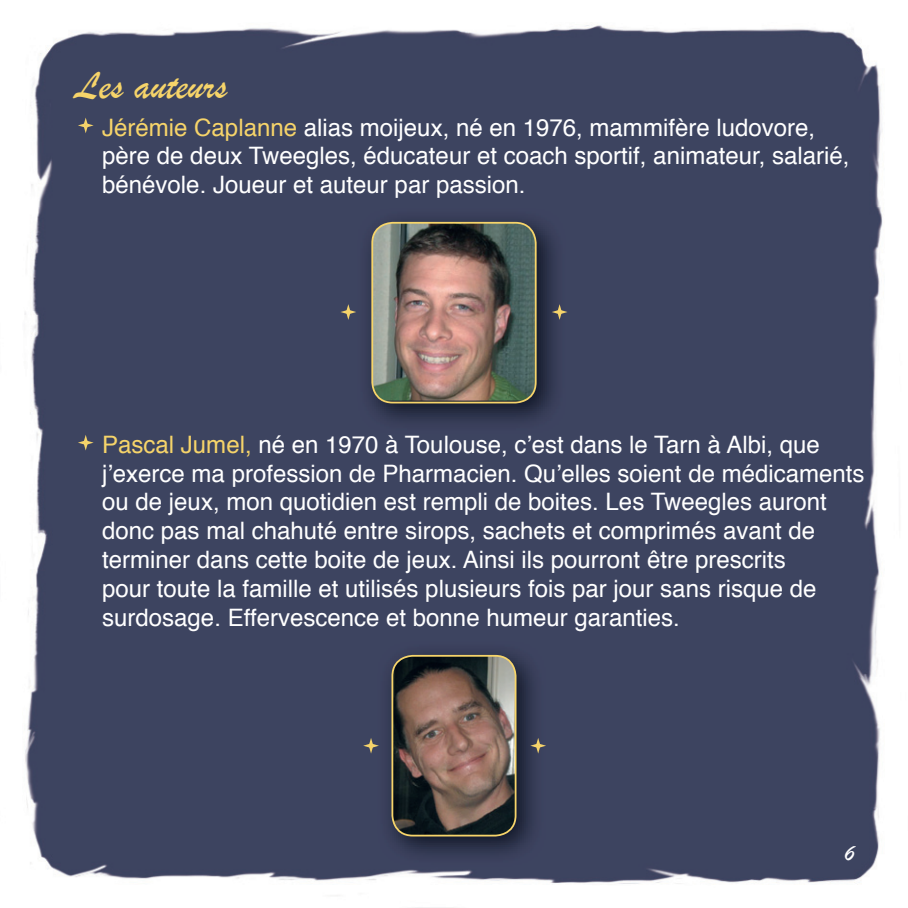
<style>
.page{position:relative;width:908px;height:908px;background:#fff}
.page>*{position:absolute;margin:0;border:0;box-sizing:border-box;transform-origin:0 0}
.t1{font:40px "Brush Script";color:#f6d46a}
.t2{font:24px/28.8px "Helvetica";color:#fff}
.t3{font:24px "Brush Script";color:#fff}
.s1{color:#f6d46a}
</style>
<div class="page">
<div style="left:25px;top:25px;width:858px;height:871px;background:#3d4460"></div>
<img style="left:357px;top:208px;width:208px;height:225px">
<img style="left:371px;top:222px;width:165px;height:181px">
<img style="left:378px;top:641px;width:167px;height:224px">
<svg style="left:391px;top:654px;width:125px;height:182px;background:#6b5a51"></svg>
<svg style="left:340px;top:304px;width:16px;height:16px"></svg>
<svg style="left:363px;top:737px;width:16px;height:16px"></svg>
<svg style="left:551px;top:304px;width:16px;height:16px"></svg>
<svg style="left:530px;top:737px;width:16px;height:16px"></svg>
<svg style="left:78px;top:117px;width:16px;height:16px"></svg>
<svg style="left:78px;top:434px;width:16px;height:16px"></svg>
<h1 class="t1" style="left:75px;top:61px;width:154px">Les auteurs</h1>
<p class="t2" style="left:102px;top:113px;width:748px"><span class="s1">Jérémie Caplanne</span> alias moijeux, né en 1976, mammifère ludovore, père de deux Tweegles, éducateur et coach sportif, animateur, salarié, bénévole. Joueur et auteur par passion.</p>
<p class="t2" style="left:102px;top:430px;width:763px"><span class="s1">Pascal Jumel,</span> né en 1970 à Toulouse, c’est dans le Tarn à Albi, que j’exerce ma profession de Pharmacien. Qu’elles soient de médicaments ou de jeux, mon quotidien est rempli de boites. Les Tweegles auront donc pas mal chahuté entre sirops, sachets et comprimés avant de terminer dans cette boite de jeux. Ainsi ils pourront être prescrits<br>pour toute la famille et utilisés plusieurs fois par jour sans risque de surdosage. Effervescence et bonne humeur garanties.</p>
<p class="t3" style="left:844px;top:837px;width:12px">6</p>
</div>
